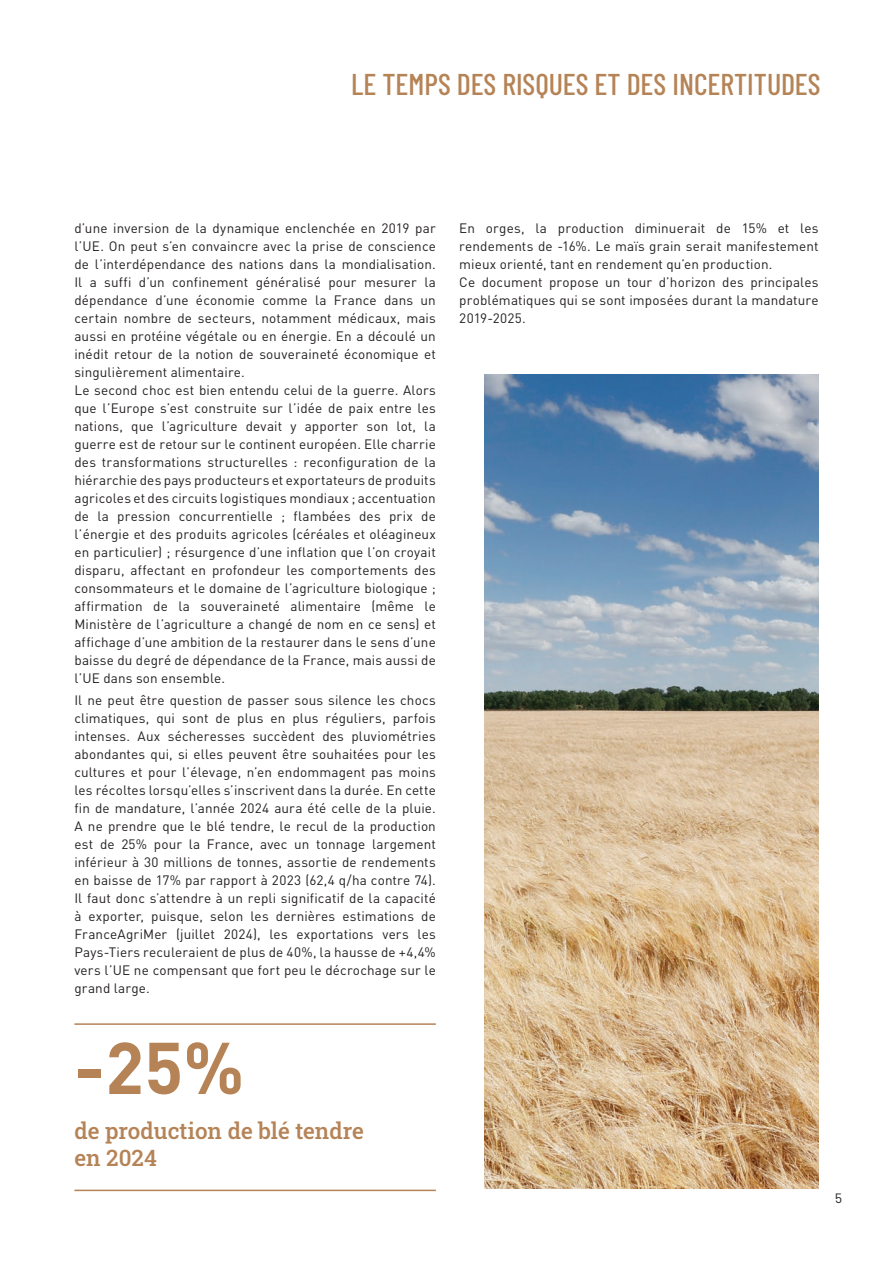
<style>
.page{position:relative;width:893px;height:1263px;background:#fff}
.page>*{position:absolute;margin:0;border:0;box-sizing:border-box;transform-origin:0 0}
.t1{font:700 72px "DIN Pro";color:#b58355}
.t2{font:500 30px "Barlow Condensed";color:#b58355}
.t3{font:22.5px/27px "Roboto Slab";color:#b58355}
.t4{font:13.5px/18px "DIN Pro";letter-spacing:.01em;color:#231f20}
.t5{font:13.5px "Barlow";color:#231f20}
</style>
<div class="page">
<img style="left:485px;top:374px;width:334px;height:814px">
<hr style="left:74px;top:1023px;width:362px;height:2px;background:#b58355">
<hr style="left:74px;top:1189px;width:362px;height:2px;background:#b58355">
<h2 class="t2" style="left:351px;top:63px;width:471px">LE TEMPS DES RISQUES ET DES INCERTITUDES</h2>
<p class="t4" style="left:74px;top:218px;width:363px">d’une inversion de la dynamique enclenchée en 2019 par l’UE. On peut s’en convaincre avec la prise de conscience de l’interdépendance des nations dans la mondialisation.<br>Il a suffi d’un confinement généralisé pour mesurer la dépendance d’une économie comme la France dans un certain nombre de secteurs, notamment médicaux, mais aussi en protéine végétale ou en énergie. En a découlé un inédit retour de la notion de souveraineté économique et singulièrement alimentaire.<br>Le second choc est bien entendu celui de la guerre. Alors que l’Europe s’est construite sur l’idée de paix entre les nations, que l’agriculture devait y apporter son lot, la guerre est de retour sur le continent européen. Elle charrie des transformations structurelles : reconfiguration de la hiérarchie des pays producteurs et exportateurs de produits agricoles et des circuits logistiques mondiaux ; accentuation de la pression concurrentielle ; flambées des prix de l’énergie et des produits agricoles (céréales et oléagineux en particulier) ; résurgence d’une inflation que l’on croyait disparu, affectant en profondeur les comportements des consommateurs et le domaine de l’agriculture biologique ; affirmation de la souveraineté alimentaire (même le Ministère de l’agriculture a changé de nom en ce sens) et affichage d’une ambition de la restaurer dans le sens d’une baisse du degré de dépendance de la France, mais aussi de l’UE dans son ensemble.</p>
<p class="t4" style="left:74px;top:690px;width:363px;text-align:justify">Il ne peut être question de passer sous silence les chocs climatiques, qui sont de plus en plus réguliers, parfois intenses. Aux sécheresses succèdent des pluviométries abondantes qui, si elles peuvent être souhaitées pour les cultures et pour l’élevage, n’en endommagent pas moins les récoltes lorsqu’elles s’inscrivent dans la durée. En cette fin de mandature, l’année 2024 aura été celle de la pluie.<br>A ne prendre que le blé tendre, le recul de la production est de 25% pour la France, avec un tonnage largement inférieur à 30 millions de tonnes, assortie de rendements en baisse de 17% par rapport à 2023 (62,4 q/ha contre 74).<br>Il faut donc s’attendre à un repli significatif de la capacité à exporter, puisque, selon les dernières estimations de FranceAgriMer (juillet 2024), les exportations vers les Pays-Tiers reculeraient de plus de 40%, la hausse de +4,4% vers l’UE ne compensant que fort peu le décrochage sur le grand large.</p>
<h1 class="t1" style="left:74px;top:1008px;width:171px">-25%</h1>
<h3 class="t3" style="left:74px;top:1116px;width:291px">de production de blé tendre en 2024</h3>
<p class="t4" style="left:459px;top:218px;width:361px">En orges, la production diminuerait de 15% et les rendements de -16%. Le maïs grain serait manifestement mieux orienté, tant en rendement qu’en production.<br>Ce document propose un tour d’horizon des principales problématiques qui se sont imposées durant la mandature 2019-2025.</p>
<p class="t5" style="left:835px;top:1188px;width:8px">5</p>
</div>
